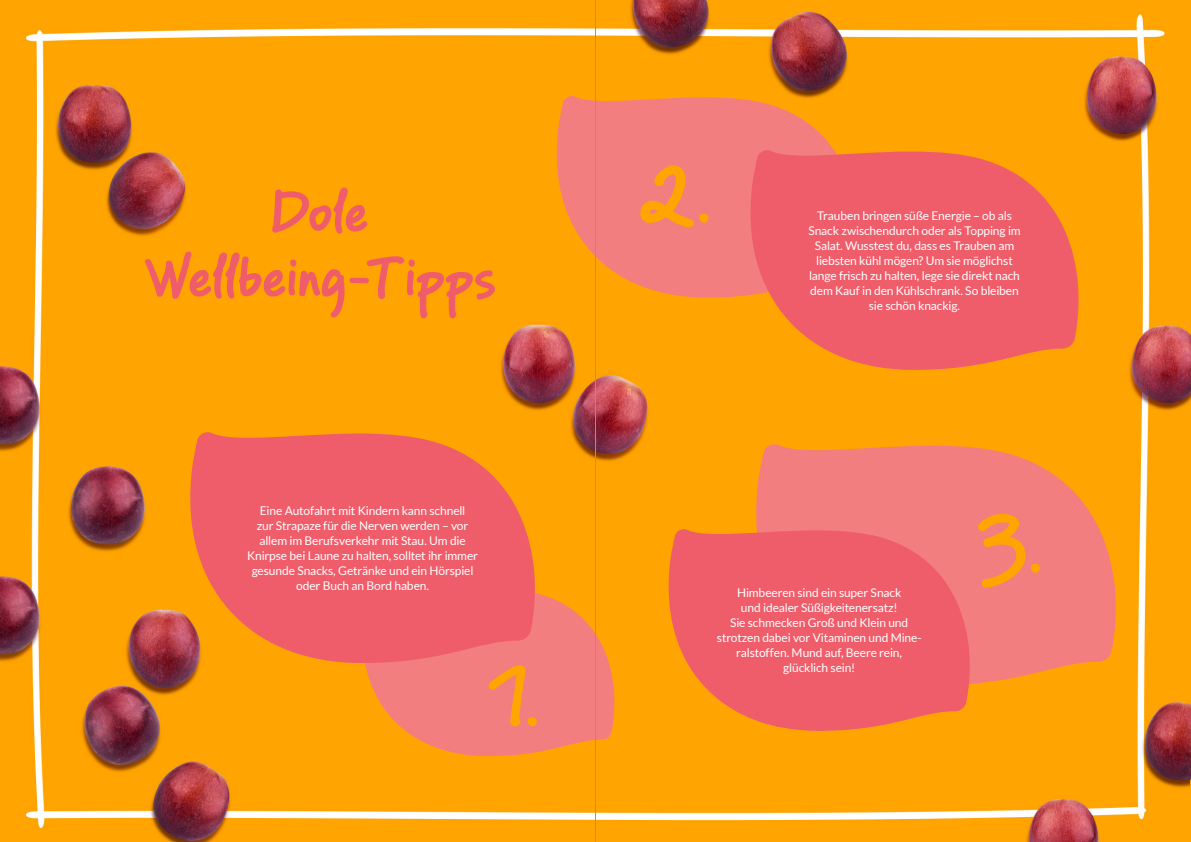
<style>
.page{position:relative;width:1191px;height:842px;background:#fff}
.page>*{position:absolute;margin:0;border:0;box-sizing:border-box;transform-origin:0 0}
.t1{font:700 88px "PF Reminder Pro";color:#ffa500}
.t2{font:700 60px/65px "PF Reminder Pro";letter-spacing:-.04em;color:#f05d6a;text-align:center}
.t3{font:12px/15px "Lato";letter-spacing:-.01em;color:#fff;text-align:center}
</style>
<div class="page">
<img style="left:0;top:0;width:1190px;height:842px">
<svg style="left:555px;top:96px;width:303px;height:202px;background:#f48467"></svg>
<svg style="left:754px;top:444px;width:362px;height:241px;background:#f4846a"></svg>
<svg style="left:361px;top:587px;width:254px;height:169px;background:#f58761"></svg>
<svg style="left:749px;top:150px;width:330px;height:220px;background:#f2685a"></svg>
<svg style="left:667px;top:529px;width:303px;height:202px;background:#f1665f"></svg>
<svg style="left:189px;top:432px;width:347px;height:231px;background:#f1675b"></svg>
<hr style="left:595px;top:0;width:1px;height:842px;background:#939598">
<svg style="left:487px;top:665px;width:38px;height:62px;background:#f68a55"></svg>
<h2 class="t2" style="left:141px;top:182px;width:357px">Dole<br>Wellbeing-Tipps</h2>
<p class="t3" style="left:247px;top:503px;width:233px">Eine Autofahrt mit Kindern kann schnell<br>zur Strapaze für die Nerven werden – vor allem im Berufsverkehr mit Stau. Um die Knirpse bei Laune zu halten, solltet ihr immer gesunde Snacks, Getränke und ein Hörspiel oder Buch an Bord haben.</p>
<h1 class="t1" style="left:524px;top:643px;width:18px">.</h1>
<h1 class="t1" style="left:638px;top:140px;width:75px">2.</h1>
<p class="t3" style="left:808px;top:208px;width:214px">Trauben bringen süße Energie – ob als Snack zwischendurch oder als Topping im Salat. Wusstest du, dass es Trauben am liebsten kühl mögen? Um sie möglichst lange frisch zu halten, lege sie direkt nach dem Kauf in den Kühlschrank. So bleiben sie schön knackig.</p>
<p class="t3" style="left:717px;top:585px;width:206px">Himbeeren sind ein super Snack<br>und idealer Süßigkeitenersatz!<br>Sie schmecken Groß und Klein und strotzen dabei vor Vitaminen und Mine&shy;ralstoffen. Mund auf, Beere rein, glücklich sein!</p>
<h1 class="t1" style="left:977px;top:490px;width:68px">3.</h1>
</div>
